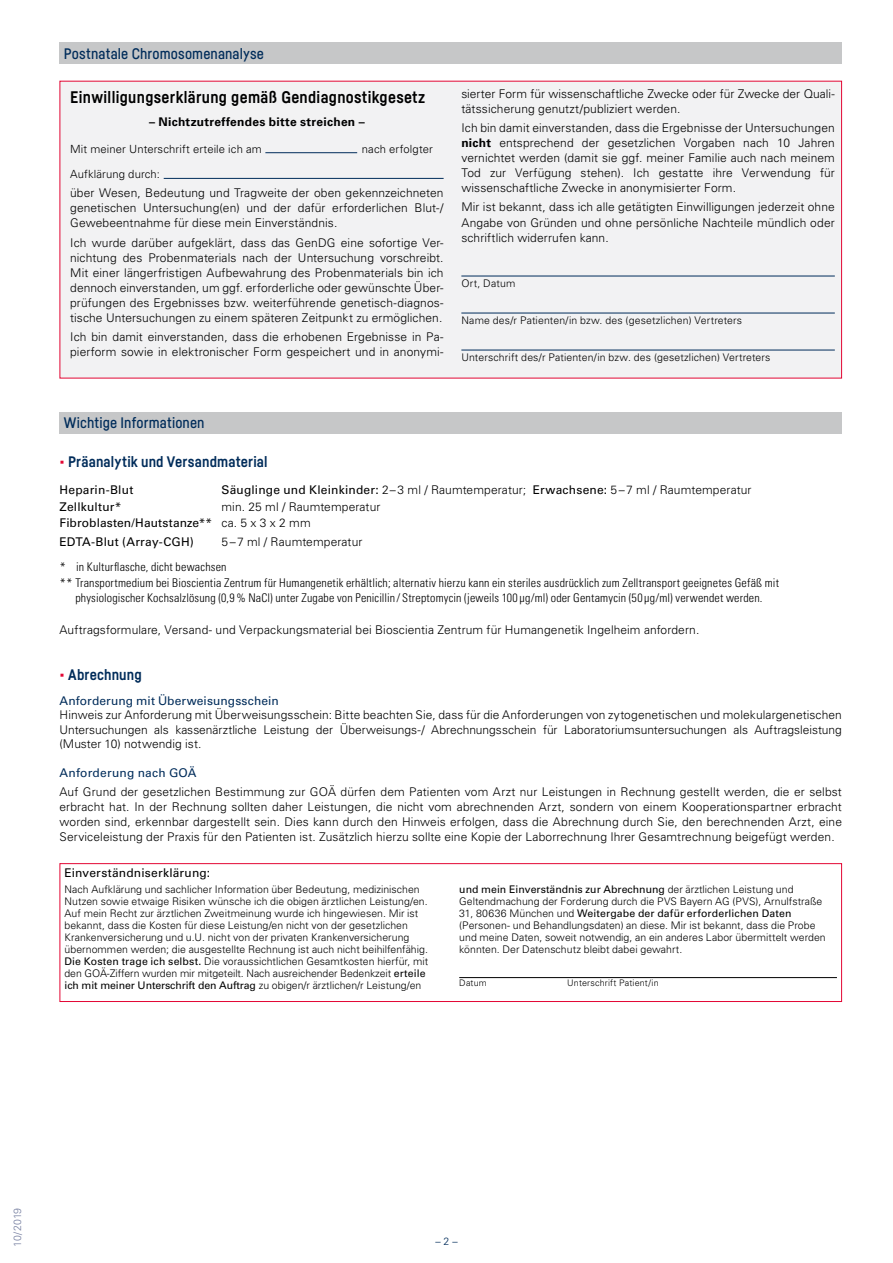
<style>
.page{position:relative;width:893px;height:1263px;background:#fff}
.page>*{position:absolute;margin:0;border:0;box-sizing:border-box;transform-origin:0 0}
.t1{font:700 16.5px "Fabrikat";letter-spacing:.02em;color:#000}
.t2{font:500 15px "Fabrikat";letter-spacing:.01em;color:#002c5a}
.t3{font:700 15px "Fabrikat";letter-spacing:.01em;color:#002c5a}
.t4{font:300 12px/15px "Univers LT Pro 45";letter-spacing:.01em;color:#000;text-align:justify}
.t5{font:300 condensed 12px/16.4px "Univers LT Pro";letter-spacing:.015em;color:#000}
.t6{font:12px/18.5px "Univers LT Pro 55 Roman";letter-spacing:.01em;color:#000}
.t7{font:12px "Univers LT Pro 55 Roman";letter-spacing:.01em;color:#002c5a}
.t8{font:700 12px "Univers LT";letter-spacing:.025em;color:#000}
.t9{font:300 11.25px "Univers LT Pro 45";letter-spacing:.01em;color:#000}
.t10{font:300 10.5px/12px "Univers LT Pro 45";letter-spacing:.005em;color:#000}
.t11{font:10.5px "Univers LT Pro 55 Roman";color:#000}
.t12{font:300 10.5px "Univers LT Pro 45";letter-spacing:-.005em;color:#747d9f}
.t13{font:300 10.5px "Univers LT Pro 45";color:#002c5a}
.t14{font:300 9px "Univers LT Pro 45";letter-spacing:.015em;color:#000}
.s1{font-family:"Univers LT";font-weight:700}
.s2{color:#e30734}
.s3{font-family:"Univers LT Pro 55 Roman";font-weight:400}
.s4{font-family:"Univers LT Pro 45";font-weight:300}
.s5{font-family:"Univers LT Pro 45";font-stretch:normal}
</style>
<div class="page">
<div style="left:60px;top:412px;width:782px;height:22px;background:#c6c7c8"></div>
<div style="left:60px;top:81px;width:782px;height:297px;background:#f2f2f3"></div>
<hr style="left:164px;top:178px;width:280px;height:1px;background:#002c5a">
<hr style="left:461px;top:276px;width:374px;height:1px;background:#002c5a">
<hr style="left:461px;top:313px;width:374px;height:1px;background:#002c5a">
<hr style="left:461px;top:350px;width:374px;height:1px;background:#002c5a">
<div style="left:60px;top:43px;width:782px;height:21px;background:#c6c7c8"></div>
<hr style="left:265px;top:152px;width:92px;height:1px;background:#002c5a">
<hr style="left:459px;top:977px;width:378px;height:1px;background:#000">
<div style="left:60px;top:863px;width:782px;height:139px;border:1px solid #e30734"></div>
<p class="t2" style="left:64px;top:44px;width:202px">Postnatale Chromosomenanalyse</p>
<h1 class="t1" style="left:70px;top:87px;width:357px">Einwilligungserklärung gemäß Gendiagnostikgesetz</h1>
<p class="t8" style="left:149px;top:115px;width:217px">– Nichtzutreffendes bitte streichen –</p>
<p class="t9" style="left:70px;top:142px;width:193px">Mit meiner Unterschrift erteile ich am</p>
<p class="t9" style="left:362px;top:142px;width:73px">nach erfolgter</p>
<p class="t9" style="left:70px;top:167px;width:91px">Aufklärung durch:</p>
<p class="t4" style="left:70px;top:185px;width:375px">über Wesen, Bedeutung und Tragweite der oben gekennzeichneten genetischen Untersuchung(en) und der dafür erforderlichen Blut-/ Gewebeentnahme für diese mein Einverständnis.</p>
<p class="t4" style="left:70px;top:235px;width:375px">Ich wurde darüber aufgeklärt, dass das GenDG eine sofortige Ver&shy;nichtung des Probenmaterials nach der Untersuchung vorschreibt.<br>Mit einer längerfristigen Aufbewahrung des Probenmaterials bin ich dennoch einverstanden, um ggf. erforderliche oder gewünschte Über&shy;prüfungen des Ergebnisses bzw. weiterführende genetisch-diagnos&shy;tische Untersuchungen zu einem späteren Zeitpunkt zu ermöglichen.</p>
<p class="t4" style="left:70px;top:329px;width:375px">Ich bin damit einverstanden, dass die erhobenen Ergebnisse in Pa&shy;pierform sowie in elektronischer Form gespeichert und in anonymi-</p>
<p class="t4" style="left:461px;top:86px;width:375px">sierter Form für wissenschaftliche Zwecke oder für Zwecke der Quali&shy;tätssicherung genutzt/publiziert werden.</p>
<p class="t4" style="left:461px;top:120px;width:375px">Ich bin damit einverstanden, dass die Ergebnisse der Untersuchungen <span class="s1">nicht</span> entsprechend der gesetzlichen Vorgaben nach 10 Jahren vernichtet werden (damit sie ggf. meiner Familie auch nach meinem Tod zur Verfügung stehen). Ich gestatte ihre Verwendung für wissenschaftliche Zwecke in anonymisierter Form.</p>
<p class="t4" style="left:461px;top:200px;width:375px">Mir ist bekannt, dass ich alle getätigten Einwilligungen jederzeit ohne Angabe von Gründen und ohne persönliche Nachteile mündlich oder schriftlich widerrufen kann.</p>
<p class="t10" style="left:461px;top:277px;width:56px">Ort, Datum</p>
<p class="t10" style="left:461px;top:314px;width:282px">Name des/r Patienten/in bzw. des (gesetzlichen) Vertreters</p>
<p class="t10" style="left:461px;top:351px;width:311px">Unterschrift des/r Patienten/in bzw. des (gesetzlichen) Vertreters</p>
<p class="t2" style="left:64px;top:414px;width:142px">Wichtige Informationen</p>
<p class="t3" style="left:60px;top:453px;width:210px"><span class="s2">•</span> Präanalytik und Versandmaterial</p>
<p class="t6" style="left:60px;top:480px;width:75px">Heparin-Blut</p>
<p class="t4" style="left:222px;top:482px;width:531px"><span class="s3">Säuglinge und Kleinkinder:</span> 2–3 ml / Raumtemperatur; <span class="s3">Erwachsene:</span> 5–7 ml / Raumtemperatur</p>
<p class="t6" style="left:60px;top:497px;width:63px">Zellkultur*</p>
<p class="t4" style="left:222px;top:499px;width:160px">min. 25 ml / Raumtemperatur</p>
<p class="t6" style="left:60px;top:513px;width:253px">Fibroblasten/Hautstanze** <span class="s4">ca. 5 x 3 x 2 mm<br></span>EDTA-Blut (Array-CGH)</p>
<p class="t4" style="left:222px;top:534px;width:142px">5–7 ml / Raumtemperatur</p>
<p class="t5" style="left:60px;top:558px;width:721px"><span class="s5">*</span> in Kulturflasche, dicht bewachsen<br><span class="s5">**</span> Transportmedium bei Bioscientia Zentrum für Humangenetik erhältlich; alternativ hierzu kann ein steriles ausdrücklich zum Zelltransport geeignetes Gefäß mit</p>
<p class="t5" style="left:75px;top:589px;width:689px">physiologischer Kochsalzlösung (0,9% NaCl) unter Zugabe von Penicillin / Streptomycin (jeweils 100 µg/ml) oder Gentamycin (50 µg/ml) verwendet werden.</p>
<p class="t4" style="left:60px;top:622px;width:641px">Auftragsformulare, Versand- und Verpackungsmaterial bei Bioscientia Zentrum für Humangenetik Ingelheim anfordern.</p>
<p class="t3" style="left:60px;top:665px;width:84px"><span class="s2">•</span> Abrechnung</p>
<p class="t7" style="left:60px;top:694px;width:221px">Anforderung mit Überweisungsschein</p>
<p class="t4" style="left:60px;top:708px;width:784px;line-height:14.2px">Hinweis zur Anforderung mit Überweisungsschein: Bitte beachten Sie, dass für die Anforderungen von zytogenetischen und molekulargenetischen Untersuchungen als kassenärztliche Leistung der Überweisungs-/ Abrechnungsschein für Laboratoriumsuntersuchungen als Auftragsleistung (Muster 10) notwendig ist.</p>
<p class="t7" style="left:60px;top:765px;width:139px">Anforderung nach GOÄ</p>
<p class="t4" style="left:60px;top:784px;width:784px">Auf Grund der gesetzlichen Bestimmung zur GOÄ dürfen dem Patienten vom Arzt nur Leistungen in Rechnung gestellt werden, die er selbst erbracht hat. In der Rechnung sollten daher Leistungen, die nicht vom abrechnenden Arzt, sondern von einem Kooperationspartner erbracht worden sind, erkennbar dargestellt sein. Dies kann durch den Hinweis erfolgen, dass die Abrechnung durch Sie, den berechnenden Arzt, eine Serviceleistung der Praxis für den Patienten ist. Zusätzlich hierzu sollte eine Kopie der Laborrechnung Ihrer Gesamtrechnung beigefügt werden.</p>
<p class="t6" style="left:65px;top:863px;width:147px">Einverständniserklärung:</p>
<p class="t10" style="left:65px;top:883px;width:365px">Nach Aufklärung und sachlicher Information über Bedeutung, medizinischen Nutzen sowie etwaige Risiken wünsche ich die obigen ärztlichen Leistung/en.<br>Auf mein Recht zur ärztlichen Zweitmeinung wurde ich hingewiesen. Mir ist bekannt, dass die Kosten für diese Leistung/en nicht von der gesetzlichen Krankenversicherung und u.U. nicht von der privaten Krankenversicherung übernommen werden; die ausgestellte Rechnung ist auch nicht beihilfenfähig.<br><span class="s3">Die Kosten trage ich selbst.</span> Die voraussichtlichen Gesamtkosten hierfür, mit den GOÄ-Ziffern wurden mir mitgeteilt. Nach ausreichender Bedenkzeit <span class="s3">erteile</span></p>
<p class="t11" style="left:65px;top:979px;width:358px">ich mit meiner Unterschrift den Auftrag <span class="s4">zu obigen/r ärztlichen/r Leistung/en</span></p>
<p class="t11" style="left:459px;top:883px;width:336px">und mein Einverständnis zur Abrechnung <span class="s4">der ärztlichen Leistung und</span></p>
<p class="t10" style="left:459px;top:895px;width:365px">Geltendmachung der Forderung durch die PVS Bayern AG (PVS), Arnulfstraße</p>
<p class="t11" style="left:459px;top:907px;width:334px"><span class="s4">31, 80636 München und</span> Weitergabe der dafür erforderlichen Daten</p>
<p class="t10" style="left:459px;top:919px;width:368px">(Personen- und Behandlungsdaten) an diese. Mir ist bekannt, dass die Probe und meine Daten, soweit notwendig, an ein anderes Labor übermittelt werden könnten. Der Datenschutz bleibt dabei gewahrt.</p>
<p class="t14" style="left:459px;top:978px;width:29px">Datum</p>
<p class="t14" style="left:567px;top:978px;width:93px">Unterschrift Patient/in</p>
<p class="t12" style="left:11px;top:1246px;width:40px;rotate:-90deg">10/2019</p>
<p class="t13" style="left:435px;top:1235px;width:24px">– 2 –</p>
</div>
